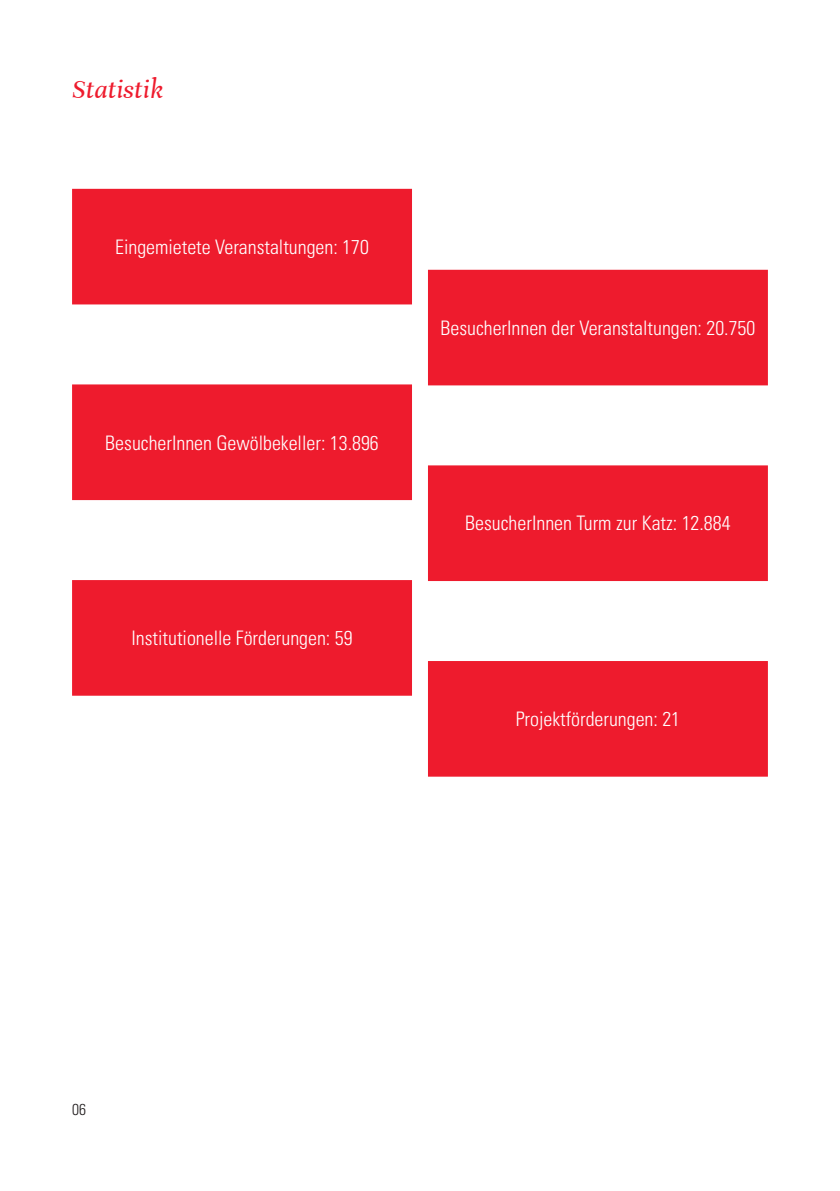
<style>
.page{position:relative;width:840px;height:1191px;background:#fff}
.page>*{position:absolute;margin:0;border:0;box-sizing:border-box;transform-origin:0 0}
.t1{font:italic 28px "Unna";color:#ee1b2d}
.t2{font:300 condensed 20px "Univers LT Pro";color:#fff}
.t3{font:300 condensed 15.8px "Univers LT Pro";color:#231f20}
</style>
<div class="page">
<div style="left:428px;top:271px;width:338px;height:113px;background:#ee1b2d"></div>
<div style="left:427px;top:270px;width:340px;height:115px;border:2px solid #ee1b2d"></div>
<div style="left:73px;top:385px;width:338px;height:114px;background:#ee1b2d"></div>
<div style="left:72px;top:384px;width:340px;height:116px;border:2px solid #ee1b2d"></div>
<div style="left:428px;top:466px;width:338px;height:114px;background:#ee1b2d"></div>
<div style="left:427px;top:465px;width:340px;height:116px;border:2px solid #ee1b2d"></div>
<div style="left:73px;top:581px;width:338px;height:113px;background:#ee1b2d"></div>
<div style="left:72px;top:580px;width:340px;height:115px;border:2px solid #ee1b2d"></div>
<div style="left:428px;top:662px;width:338px;height:113px;background:#ee1b2d"></div>
<div style="left:427px;top:661px;width:340px;height:115px;border:2px solid #ee1b2d"></div>
<div style="left:73px;top:190px;width:338px;height:113px;background:#ee1b2d"></div>
<div style="left:72px;top:189px;width:340px;height:115px;border:2px solid #ee1b2d"></div>
<h1 class="t1" style="left:72px;top:73px;width:93px">Statistik</h1>
<p class="t2" style="left:115px;top:233px;width:255px">Eingemietete Veranstaltungen: 170</p>
<p class="t2" style="left:105px;top:429px;width:275px">BesucherInnen Gewölbekeller: 13.896</p>
<p class="t2" style="left:131px;top:624px;width:222px">Institutionelle Förderungen: 59</p>
<p class="t2" style="left:440px;top:314px;width:316px">BesucherInnen der Veranstaltungen: 20.750</p>
<p class="t2" style="left:465px;top:510px;width:267px">BesucherInnen Turm zur Katz: 12.884</p>
<p class="t2" style="left:515px;top:705px;width:166px">Projektförderungen: 21</p>
<p class="t3" style="left:72px;top:1098px;width:16px">06</p>
</div>
